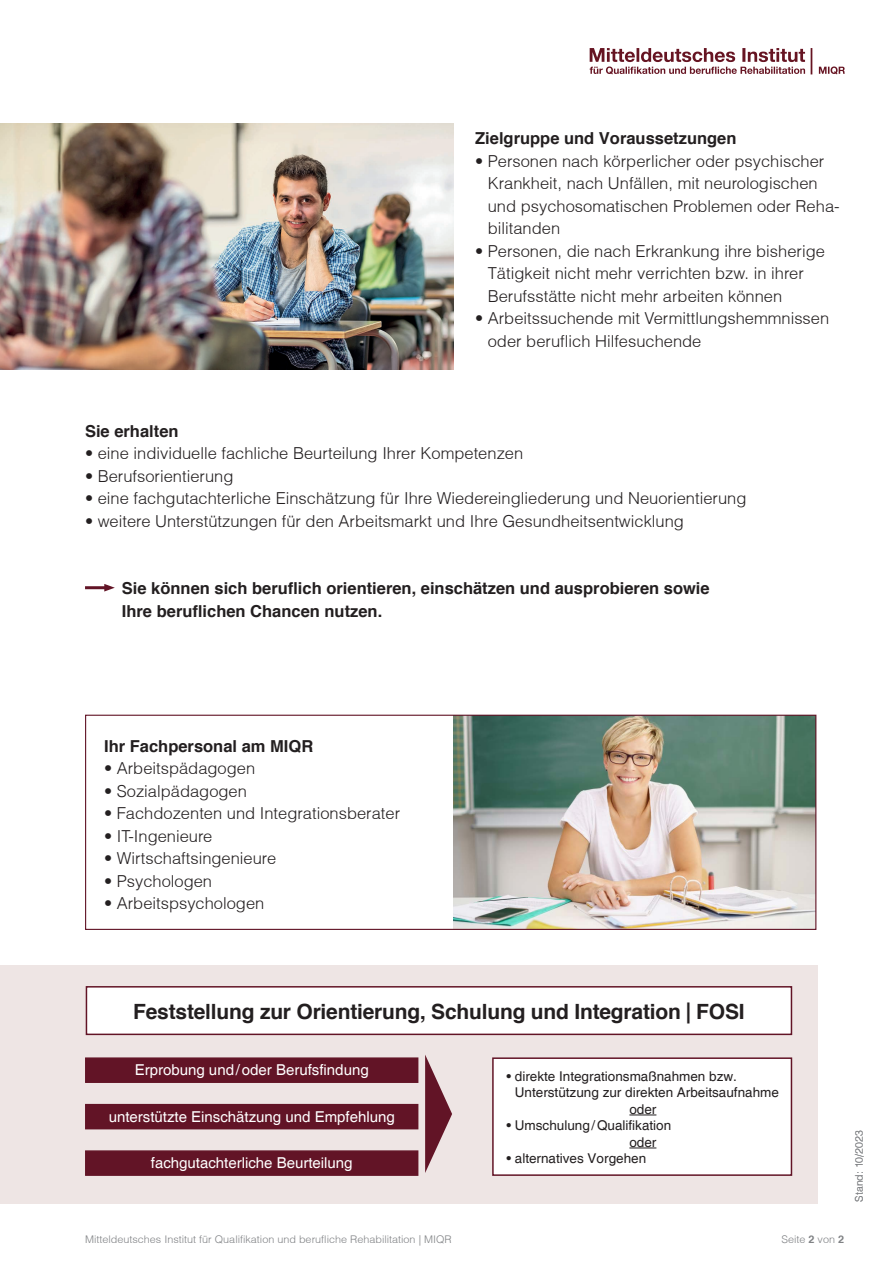
<style>
.page{position:relative;width:893px;height:1263px;background:#fff}
.page>*{position:absolute;margin:0;border:0;box-sizing:border-box;transform-origin:0 0}
.List_Paragraph{font:700 21px "Helvetica";letter-spacing:-.01em;color:#231f20}
.Einf__Abs{font:300 16.5px/22.5px "Helvetica";color:#231f20}
.Einf__Abs-2{font:700 16.5px/22.5px "Helvetica";color:#231f20}
.List_Paragraph-2{font:15px "Helvetica";color:#fff}
.Fließtext_9pt{font:13.5px/16.5px "Helvetica";color:#231f20}
.Einf__Abs-3{font:300 10.5px "Helvetica";color:#808285}
.s1{font-size:16.2px}
.s2{font-family:"Helvetica Neue"}
.s3{font-weight:700}
</style>
<div class="page">
<img style="left:0;top:123px;width:454px;height:246px">
<hr style="left:85px;top:586px;width:22px;height:3px;background:#621426">
<svg style="left:104px;top:584px;width:11px;height:7px"></svg>
<svg style="left:590px;top:48px;width:255px;height:26px"></svg>
<img style="left:454px;top:717px;width:360px;height:211px">
<div style="left:0;top:964px;width:818px;height:239px;background:#eee5e4"></div>
<div style="left:86px;top:986px;width:706px;height:49px;background:#fff;border:2px solid #621426"></div>
<div style="left:492px;top:1057px;width:300px;height:119px;background:#fff;border:2px solid #621426"></div>
<svg style="left:629px;top:1114px;width:27px;height:1px"></svg>
<svg style="left:629px;top:1147px;width:27px;height:1px"></svg>
<div style="left:85px;top:1057px;width:333px;height:26px;background:#621426;border:2px solid #621426"></div>
<div style="left:85px;top:1104px;width:333px;height:25px;background:#621426"></div>
<div style="left:85px;top:1150px;width:333px;height:26px;background:#621426;border:2px solid #621426"></div>
<svg style="left:425px;top:1055px;width:27px;height:118px"></svg>
<div style="left:85px;top:715px;width:731px;height:215px;border:1px solid #621426"></div>
<p class="Einf__Abs-2" style="left:475px;top:127px;width:263px">Zielgruppe und Voraussetzungen</p>
<p class="Einf__Abs" style="left:488px;top:149px;width:353px;text-indent:-13px"><span class="s1">•</span> Personen nach körperlicher oder psychischer Krankheit, nach Unfällen, mit neurologischen und psychosomatischen Problemen oder Reha&shy;bilitanden</p>
<p class="Einf__Abs" style="left:488px;top:239px;width:339px;text-indent:-13px"><span class="s1">•</span> Personen, die nach Erkrankung ihre bisherige<br>Tätigkeit nicht mehr verrichten bzw. in ihrer<br>Berufsstätte nicht mehr arbeiten können</p>
<p class="Einf__Abs" style="left:488px;top:307px;width:343px;text-indent:-13px"><span class="s1">•</span> Arbeitssuchende mit Vermittlungshemmnissen oder beruflich Hilfesuchende</p>
<p class="Einf__Abs-2" style="left:85px;top:419px;width:95px">Sie erhalten</p>
<p class="Einf__Abs" style="left:85px;top:442px;width:440px"><span class="s1">•</span> eine individuelle fachliche Beurteilung Ihrer Kompetenzen</p>
<p class="Einf__Abs" style="left:85px;top:464px;width:150px"><span class="s1">•</span> Berufsorientierung</p>
<p class="Einf__Abs" style="left:85px;top:487px;width:663px"><span class="s1">•</span> eine fachgutachterliche Einschätzung für Ihre Wiedereingliederung und Neuorientierung</p>
<p class="Einf__Abs" style="left:85px;top:509px;width:600px"><span class="s1">•</span> weitere Unterstützungen für den Arbeitsmarkt und Ihre Gesundheitsentwicklung</p>
<p class="Einf__Abs-2" style="left:122px;top:577px;width:589px">Sie können sich beruflich orientieren, einschätzen und ausprobieren sowie<br>Ihre beruflichen Chancen nutzen.</p>
<p class="Einf__Abs-2" style="left:104px;top:734px;width:211px">Ihr Fachpersonal am MIQR</p>
<p class="Einf__Abs" style="left:104px;top:757px;width:153px"><span class="s1">•</span> Arbeitspädagogen</p>
<p class="Einf__Abs" style="left:104px;top:779px;width:144px"><span class="s1">•</span> Sozialpädagogen</p>
<p class="Einf__Abs" style="left:104px;top:802px;width:297px"><span class="s1">•</span> Fachdozenten und Integrationsberater</p>
<p class="Einf__Abs" style="left:104px;top:824px;width:110px"><span class="s1">•</span> IT-Ingenieure</p>
<p class="Einf__Abs" style="left:104px;top:847px;width:174px"><span class="s1">•</span> Wirtschaftsingenieure</p>
<p class="Einf__Abs" style="left:104px;top:869px;width:109px"><span class="s1">•</span> Psychologen</p>
<p class="Einf__Abs" style="left:104px;top:892px;width:162px"><span class="s1">•</span> Arbeitspsychologen</p>
<p class="List_Paragraph" style="left:133px;top:999px;width:613px">Feststellung zur Orientierung, Schulung und Integration <span class="s2">|</span> FOSI</p>
<p class="List_Paragraph-2" style="left:135px;top:1061px;width:235px">Erprobung und/oder Berufsfindung</p>
<p class="List_Paragraph-2" style="left:109px;top:1108px;width:287px">unterstützte Einschätzung und Empfehlung</p>
<p class="List_Paragraph-2" style="left:151px;top:1154px;width:203px">fachgutachterliche Beurteilung</p>
<p class="Fließtext_9pt" style="left:515px;top:1068px;width:266px;text-indent:-8px">• direkte Integrationsmaßnahmen bzw.<br>Unterstützung zur direkten Arbeitsaufnahme</p>
<p class="Fließtext_9pt" style="left:629px;top:1101px;width:29px">oder</p>
<p class="Fließtext_9pt" style="left:506px;top:1117px;width:166px">• Umschulung/Qualifikation</p>
<p class="Fließtext_9pt" style="left:629px;top:1134px;width:29px">oder</p>
<p class="Fließtext_9pt" style="left:506px;top:1150px;width:141px">• alternatives Vorgehen</p>
<p class="Einf__Abs-3" style="left:853px;top:1202px;width:73px;rotate:-90deg">Stand: 10/2023</p>
<p class="Einf__Abs-3" style="left:85px;top:1232px;width:368px">Mitteldeutsches Institut für Qualifikation und berufliche Rehabilitation | MIQR</p>
<p class="Einf__Abs-3" style="left:781px;top:1232px;width:64px">Seite <span class="s3">2</span> von <span class="s3">2</span></p>
</div>
